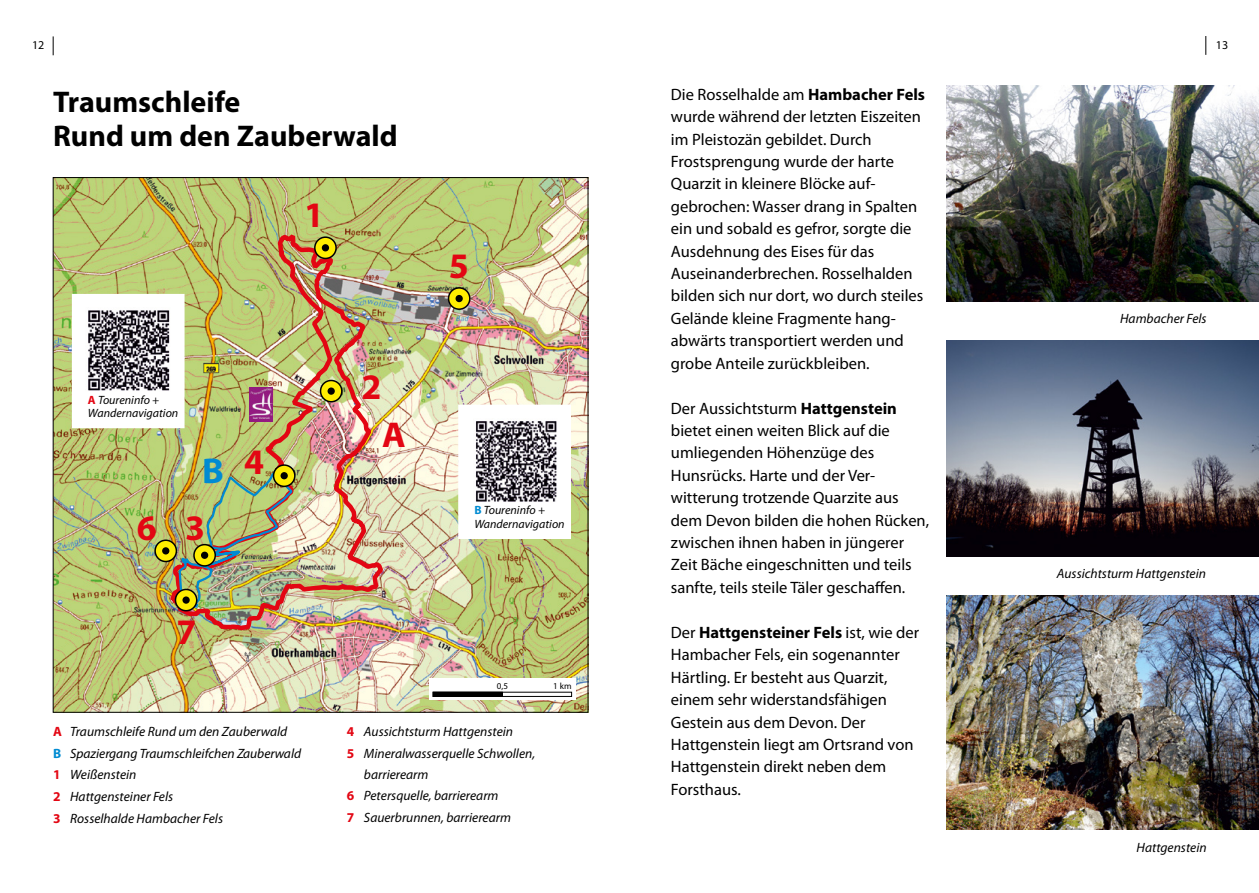
<style>
.page{position:relative;width:1259px;height:893px;background:#fff}
.page>*{position:absolute;margin:0;border:0;box-sizing:border-box;transform-origin:0 0}
.t1{font:700 36px "Myriad Pro";color:#e30613}
.t2{font:700 36px "Myriad Pro";color:#008bd2}
.t3{font:700 30px/34.3px "Myriad Pro";color:#000}
.t4{font:16.5px/22.4px "Myriad Pro";color:#000}
.t5{font:italic 13.5px/21.8px "Myriad Pro";color:#000}
.t6{font:italic 12px/13.5px "Myriad Pro";color:#000}
.t7{font:12px "Myriad Pro";color:#000}
.t8{font:9px "Myriad Pro";color:#000}
.s1{font-weight:700;font-style:normal;color:#e30613}
.s2{font-weight:700;font-style:normal;color:#008bd2}
.s3{font-weight:700}
</style>
<div class="page">
<img style="left:55px;top:179px;width:531px;height:532px">
<div style="left:429px;top:678px;width:146px;height:21px;background:#fff"></div>
<div style="left:433px;top:692px;width:139px;height:5px;border:1px solid #000"></div>
<hr style="left:433px;top:692px;width:69px;height:4px;background:#000">
<div style="left:433px;top:692px;width:69px;height:5px;border:1px solid #000"></div>
<img style="left:167px;top:227px;width:219px;height:405px">
<div style="left:175px;top:589px;width:22px;height:22px;border:1px solid #040007;border-radius:50%"></div>
<div style="left:448px;top:288px;width:22px;height:21px;background:#ffed00;border-radius:50%"></div>
<div style="left:448px;top:287px;width:22px;height:23px;border:2px solid #040007;border-radius:50%"></div>
<div style="left:455px;top:295px;width:8px;height:7px;border:2px solid #000;border-radius:50%"></div>
<div style="left:273px;top:464px;width:22px;height:23px;border:2px solid #000;border-radius:50%"></div>
<img style="left:177px;top:466px;width:118px;height:143px">
<div style="left:280px;top:472px;width:8px;height:7px;border:2px solid #000;border-radius:50%"></div>
<svg style="left:155px;top:540px;width:21px;height:21px"></svg>
<div style="left:154px;top:539px;width:23px;height:23px;border:2px solid #000;border-radius:50%"></div>
<div style="left:162px;top:547px;width:7px;height:7px;border:2px solid #000;border-radius:50%"></div>
<div style="left:320px;top:380px;width:22px;height:22px;background:#ffed00;border-radius:50%"></div>
<div style="left:320px;top:380px;width:22px;height:22px;border:2px solid #000;border-radius:50%"></div>
<div style="left:327px;top:387px;width:8px;height:8px;border:2px solid #000;border-radius:50%"></div>
<svg style="left:315px;top:237px;width:21px;height:21px"></svg>
<div style="left:314px;top:236px;width:23px;height:23px;border:2px solid #000;border-radius:50%"></div>
<div style="left:322px;top:244px;width:7px;height:7px;border:2px solid #000;border-radius:50%"></div>
<img style="left:249px;top:387px;width:23px;height:34px">
<div style="left:459px;top:405px;width:111px;height:133px;background:#fff"></div>
<div style="left:72px;top:294px;width:112px;height:134px;background:#fff"></div>
<img style="left:88px;top:310px;width:82px;height:81px">
<img style="left:475px;top:421px;width:82px;height:81px">
<svg style="left:53px;top:36px;width:1px;height:19px"></svg>
<img style="left:946px;top:340px;width:313px;height:216px">
<img style="left:946px;top:595px;width:313px;height:234px">
<img style="left:946px;top:85px;width:313px;height:216px">
<svg style="left:1205px;top:36px;width:1px;height:19px"></svg>
<p class="t7" style="left:32px;top:39px;width:14px">12</p>
<p class="t7" style="left:1216px;top:39px;width:14px">13</p>
<p class="t3" style="left:53px;top:85px;width:346px">Traumschleife<br>Rund um den Zauberwald</p>
<p class="t1" style="left:304px;top:194px;width:21px">1</p>
<p class="t1" style="left:449px;top:246px;width:21px">5</p>
<p class="t6" style="left:88px;top:393px;width:92px"><span class="s1">A</span> Toureninfo +<br>Wandernavigation</p>
<p class="t2" style="left:202px;top:450px;width:23px">B</p>
<p class="t1" style="left:244px;top:441px;width:21px">4</p>
<p class="t1" style="left:361px;top:367px;width:21px">2</p>
<p class="t1" style="left:382px;top:415px;width:25px">A</p>
<p class="t1" style="left:137px;top:508px;width:21px">6</p>
<p class="t1" style="left:185px;top:508px;width:21px">3</p>
<p class="t6" style="left:474px;top:504px;width:92px"><span class="s2">B</span> Toureninfo +<br>Wandernavigation</p>
<p class="t1" style="left:176px;top:612px;width:21px">7</p>
<p class="t8" style="left:497px;top:681px;width:13px">0,5</p>
<p class="t8" style="left:553px;top:681px;width:20px">1 km</p>
<p class="t5" style="left:53px;top:721px;width:249px"><span class="s1">A</span> Traumschleife Rund um den Zauberwald<br><span class="s2">B</span> Spaziergang Traumschleifchen Zauberwald<br><span class="s1">1</span> Weißenstein<br><span class="s1">2</span> Hattgensteiner Fels<br><span class="s1">3</span> Rosselhalde Hambacher Fels</p>
<p class="t5" style="left:347px;top:721px;width:168px"><span class="s1">4</span> Aussichtsturm Hattgenstein</p>
<p class="t5" style="left:347px;top:742px;width:190px"><span class="s1">5</span> Mineralwasserquelle Schwollen,</p>
<p class="t5" style="left:364px;top:764px;width:66px">barrierearm</p>
<p class="t5" style="left:347px;top:785px;width:153px"><span class="s1">6</span> Petersquelle, barrierearm</p>
<p class="t5" style="left:347px;top:807px;width:166px"><span class="s1">7</span> Sauerbrunnen, barrierearm</p>
<p class="t4" style="left:671px;top:83px;width:256px">Die Rosselhalde am <span class="s3">Hambacher Fels </span>wurde während der letzten Eiszeiten im Pleistozän gebildet. Durch Frostsprengung wurde der harte Quarzit in kleinere Blöcke auf&shy;gebrochen: Wasser drang in Spalten ein und sobald es gefror, sorgte die Ausdehnung des Eises für das Auseinanderbrechen. Rosselhalden bilden sich nur dort, wo durch steiles Gelände kleine Fragmente hang&shy;abwärts transportiert werden und grobe Anteile zurückbleiben.</p>
<p class="t4" style="left:671px;top:397px;width:260px">Der Aussichtsturm <span class="s3">Hattgenstein </span>bietet einen weiten Blick auf die umliegenden Höhenzüge des Hunsrücks. Harte und der Ver&shy;witterung trotzende Quarzite aus dem Devon bilden die hohen Rücken, zwischen ihnen haben in jüngerer Zeit Bäche eingeschnitten und teils sanfte, teils steile Täler geschaffen.</p>
<p class="t4" style="left:671px;top:621px;width:250px">Der <span class="s3">Hattgensteiner Fels</span> ist, wie der<br>Hambacher Fels, ein sogenannter<br>Härtling. Er besteht aus Quarzit, einem sehr widerstandsfähigen<br>Gestein aus dem Devon. Der<br>Hattgenstein liegt am Ortsrand von<br>Hattgenstein direkt neben dem<br>Forsthaus.</p>
<p class="t4" style="left:875px;top:576px;width:6px">f</p>
<p class="t5" style="left:1120px;top:308px;width:88px">Hambacher Fels</p>
<p class="t5" style="left:1057px;top:563px;width:151px">Aussichtsturm Hattgenstein</p>
<p class="t5" style="left:1136px;top:837px;width:72px">Hattgenstein</p>
</div>
